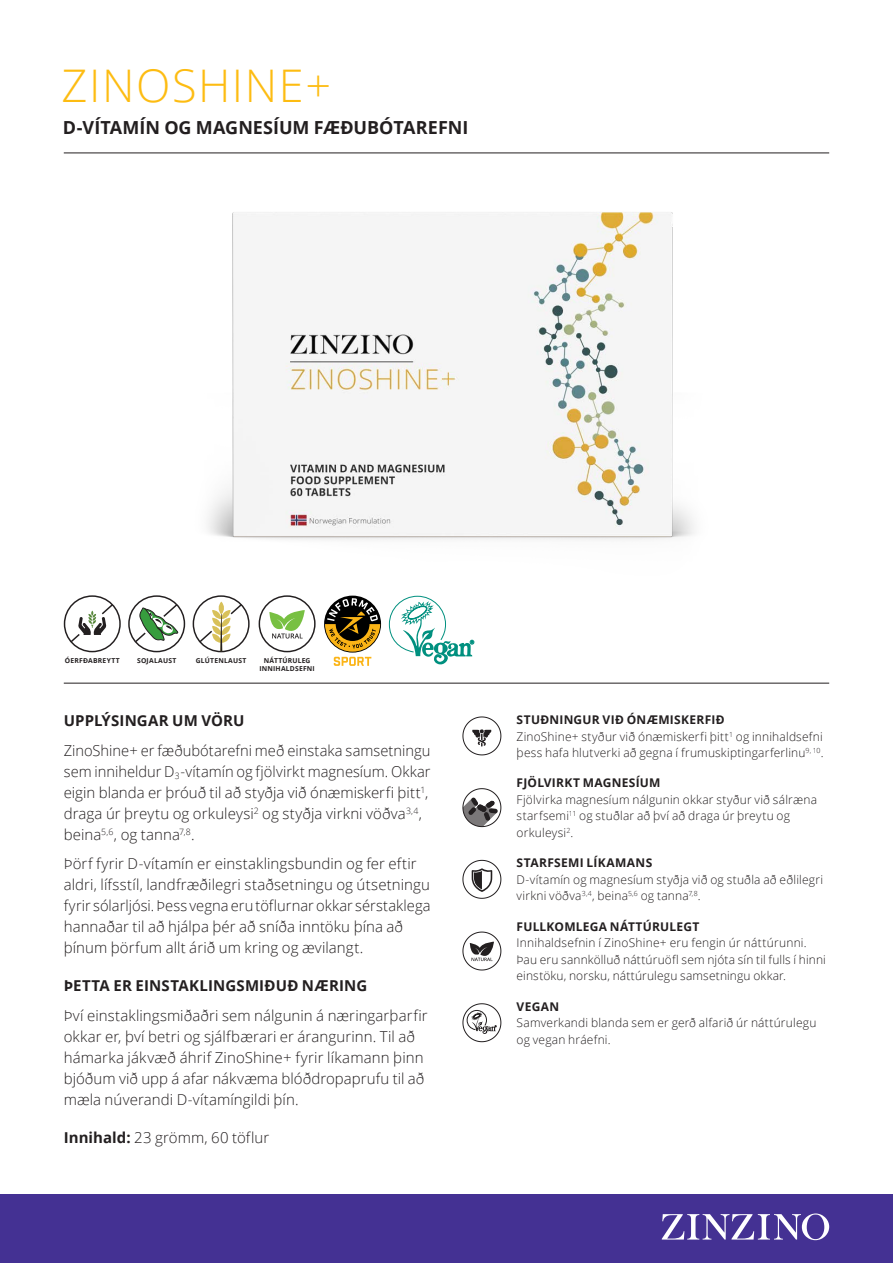
<style>
.page{position:relative;width:893px;height:1263px;background:#fff}
.page>*{position:absolute;margin:0;border:0;box-sizing:border-box;transform-origin:0 0}
.Heading_30_35_-_färg_enl_förpackning{font:300 45px "Open Sans";letter-spacing:.035em;color:#fdbc12}
.Sub-heading_12_14{font:700 18px "Open Sans";color:#231f20}
.Preamble_10_14{font:300 15px/21px "Open Sans";letter-spacing:.005em;color:#231f20}
.Preamble_10_14-2{font:700 15px "Open Sans";letter-spacing:.01em;color:#231f20}
.Body_8_11{font:300 12px/16.5px "Open Sans";letter-spacing:.015em;color:#231f20}
.Body_8_11-2{font:700 12px "Open Sans";letter-spacing:.02em;color:#231f20}
.t1{font:700 6.75px/8.1px "Open Sans";letter-spacing:.03em;color:#231f20;text-align:center}
.s1{font-weight:700}
</style>
<div class="page">
<div style="left:0;top:1194px;width:893px;height:69px;background:#443193"></div>
<svg style="left:662px;top:1213px;width:167px;height:27px"></svg>
<hr style="left:64px;top:153px;width:765px;height:1px;background:#231f20">
<hr style="left:64px;top:683px;width:765px;height:1px;background:#231f20">
<div style="left:64px;top:595px;width:57px;height:57px;border:1px solid #231f20;border-radius:50%"></div>
<svg style="left:69px;top:602px;width:46px;height:42px"></svg>
<div style="left:128px;top:595px;width:57px;height:57px;border:1px solid #231f20;border-radius:50%"></div>
<svg style="left:133px;top:602px;width:46px;height:42px"></svg>
<div style="left:193px;top:595px;width:57px;height:57px;border:1px solid #231f20;border-radius:50%"></div>
<svg style="left:198px;top:601px;width:46px;height:50px"></svg>
<div style="left:259px;top:595px;width:57px;height:57px;border:1px solid #231f20;border-radius:50%"></div>
<svg style="left:269px;top:610px;width:36px;height:28px"></svg>
<svg style="left:325px;top:596px;width:55px;height:70px"></svg>
<svg style="left:389px;top:596px;width:85px;height:69px"></svg>
<img style="left:208px;top:212px;width:486px;height:328px">
<svg style="left:462px;top:716px;width:39px;height:39px"></svg>
<svg style="left:462px;top:788px;width:39px;height:39px"></svg>
<svg style="left:462px;top:860px;width:39px;height:39px"></svg>
<svg style="left:462px;top:931px;width:39px;height:39px"></svg>
<svg style="left:462px;top:1003px;width:39px;height:39px"></svg>
<p class="Heading_30_35_-_färg_enl_förpackning" style="left:62px;top:55px;width:271px">ZINOSHINE+</p>
<p class="Sub-heading_12_14" style="left:63px;top:115px;width:407px">D-VÍTAMÍN OG MAGNESÍUM FÆÐUBÓTAREFNI</p>
<p class="t1" style="left:65px;top:656px;width:56px">ÓERFÐABREYTT</p>
<p class="t1" style="left:137px;top:656px;width:41px">SOJALAUST</p>
<p class="t1" style="left:196px;top:656px;width:52px">GLÚTENLAUST</p>
<p class="t1" style="left:259px;top:656px;width:57px">NÁTTÚRULEG<br>INNIHALDSEFNI</p>
<p class="Preamble_10_14-2" style="left:64px;top:710px;width:182px">UPPLÝSINGAR UM VÖRU</p>
<p class="Preamble_10_14" style="left:64px;top:739px;width:368px">ZinoShine+ er fæðubótarefni með einstaka samsetningu sem inniheldur D<sub>3</sub>-vítamín og fjölvirkt magnesíum. Okkar eigin blanda er þróuð til að styðja við ónæmiskerfi þitt<sup>1</sup>, draga úr þreytu og orkuleysi<sup>2</sup> og styðja virkni vöðva<sup>3,4</sup>, beina<sup>5,6</sup>, og tanna<sup>7,8</sup>.</p>
<p class="Preamble_10_14" style="left:64px;top:853px;width:368px">Þörf fyrir D-vítamín er einstaklingsbundin og fer eftir aldri, lífsstíl, landfræðilegri staðsetningu og útsetningu fyrir sólarljósi. Þess vegna eru töflurnar okkar sérstaklega hannaðar til að hjálpa þér að sníða inntöku þína að þínum þörfum allt árið um kring og ævilangt.</p>
<p class="Preamble_10_14-2" style="left:64px;top:975px;width:305px">ÞETTA ER EINSTAKLINGSMIÐUÐ NÆRING</p>
<p class="Preamble_10_14" style="left:64px;top:1004px;width:365px">Því einstaklingsmiðaðri sem nálgunin á næringarþarfir okkar er, því betri og sjálfbærari er árangurinn. Til að hámarka jákvæð áhrif ZinoShine+ fyrir líkamann þinn bjóðum við upp á afar nákvæma blóðdropaprufu til að mæla núverandi D-vítamíngildi þín.</p>
<p class="Preamble_10_14" style="left:64px;top:1126px;width:207px"><span class="s1">Innihald:</span> 23 grömm, 60 töflur</p>
<p class="Body_8_11-2" style="left:517px;top:711px;width:210px">STUÐNINGUR VIÐ ÓNÆMISKERFIÐ</p>
<p class="Body_8_11" style="left:517px;top:728px;width:308px">ZinoShine+ styður við ónæmiskerfi þitt<sup>1</sup> og innihaldsefni þess hafa hlutverki að gegna í frumuskiptingarferlinu<sup>9,</sup> <sup>10</sup>.</p>
<p class="Body_8_11-2" style="left:517px;top:775px;width:145px">FJÖLVIRKT MAGNESÍUM</p>
<p class="Body_8_11" style="left:517px;top:791px;width:302px">Fjölvirka magnesíum nálgunin okkar styður við sálræna starfsemi<sup>11</sup> og stuðlar að því að draga úr þreytu og orkuleysi<sup>2</sup>.</p>
<p class="Body_8_11-2" style="left:517px;top:854px;width:137px">STARFSEMI LÍKAMANS</p>
<p class="Body_8_11" style="left:517px;top:871px;width:308px">D-vítamín og magnesíum styðja við og stuðla að eðlilegri virkni vöðva<sup>3,4</sup>, beina<sup>5,6</sup> og tanna<sup>7,8</sup>.</p>
<p class="Body_8_11-2" style="left:517px;top:918px;width:184px">FULLKOMLEGA NÁTTÚRULEGT</p>
<p class="Body_8_11" style="left:517px;top:934px;width:311px">Innihaldsefnin í ZinoShine+ eru fengin úr náttúrunni.<br>Þau eru sannkölluð náttúruöfl sem njóta sín til fulls í hinni einstöku, norsku, náttúrulegu samsetningu okkar.</p>
<p class="Body_8_11-2" style="left:517px;top:998px;width:44px">VEGAN</p>
<p class="Body_8_11" style="left:517px;top:1014px;width:301px">Samverkandi blanda sem er gerð alfarið úr náttúrulegu og vegan hráefni.</p>
</div>
